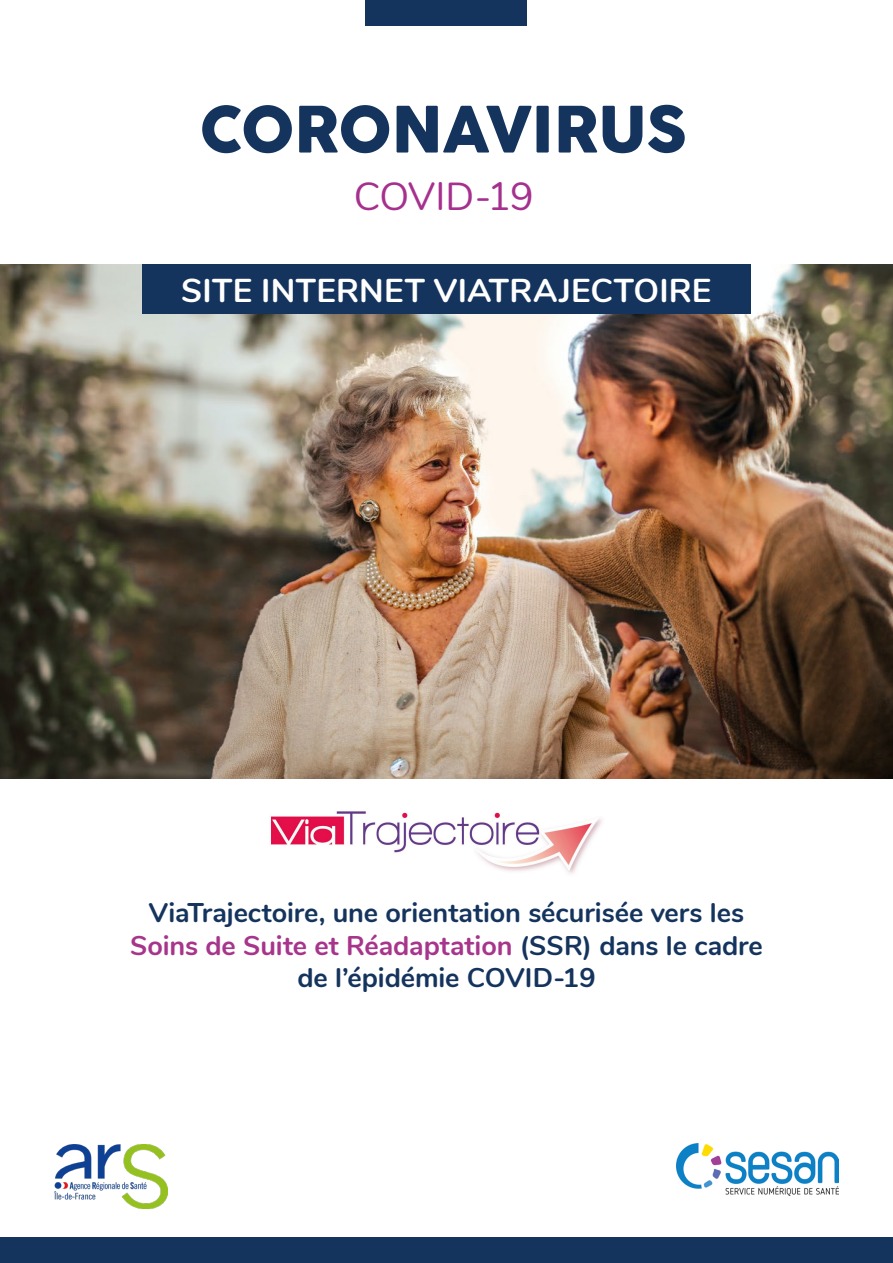
<style>
.page{position:relative;width:893px;height:1263px;background:#fff}
.page>*{position:absolute;margin:0;border:0;box-sizing:border-box;transform-origin:0 0}
.t1{font:63px "Cocogoose";letter-spacing:-.01em;color:#15345d}
.t2{font:39px "Nunito";letter-spacing:-.015em;color:#a6308e}
.t3{font:700 33px "Nunito";letter-spacing:.01em;color:#fff}
.t4{font:700 27px/32.4px "Nunito";letter-spacing:-.005em;color:#15345d;text-align:center}
.s1{color:#a7358b}
</style>
<div class="page">
<img style="left:0;top:264px;width:893px;height:515px">
<div style="left:142px;top:264px;width:608px;height:50px;background:#15345d"></div>
<div style="left:366px;top:0;width:161px;height:26px;background:#15345d"></div>
<div style="left:0;top:1237px;width:893px;height:26px;background:#15345d"></div>
<img style="left:271px;top:811px;width:331px;height:63px">
<img style="left:54px;top:1144px;width:113px;height:65px">
<img style="left:676px;top:1144px;width:163px;height:52px">
<p class="t1" style="left:199px;top:86px;width:490px">CORONAVIRUS</p>
<p class="t2" style="left:354px;top:167px;width:181px">COVID-19</p>
<p class="t3" style="left:181px;top:266px;width:532px">SITE INTERNET VIATRAJECTOIRE</p>
<p class="t4" style="left:130px;top:895px;width:634px">ViaTrajectoire, une orientation sécurisée vers les<br><span class="s1">Soins de Suite et Réadaptation</span> (SSR) dans le cadre de l’épidémie COVID-19</p>
</div>
